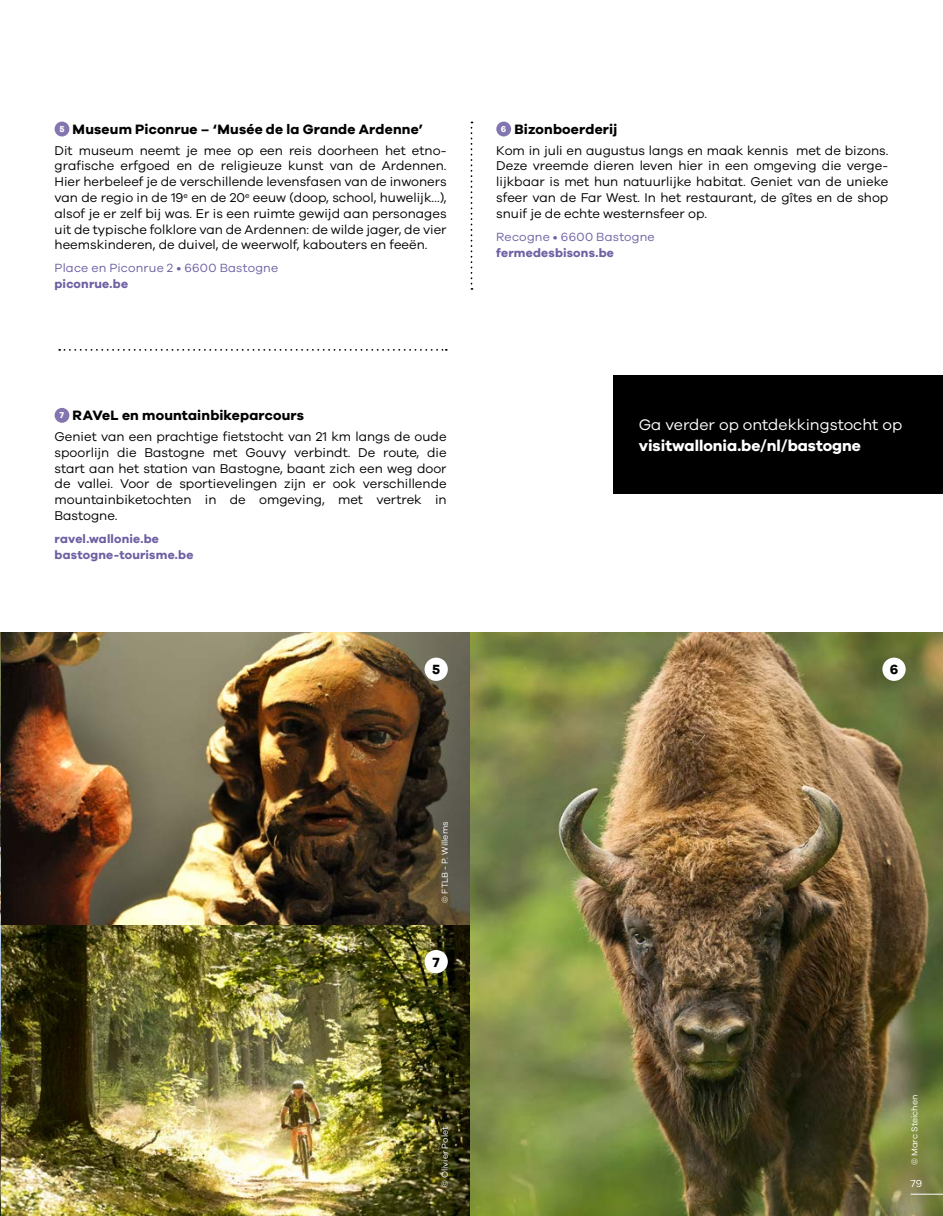
<style>
.page{position:relative;width:943px;height:1216px;background:#fff}
.page>*{position:absolute;margin:0;border:0;box-sizing:border-box;transform-origin:0 0}
.t1{font:15.75px "Galano Grotesque";color:#fff}
.t2{font:700 15.75px "Galano Grotesque";color:#fff}
.t3{font:700 14px "Galano Grotesque";letter-spacing:.015em;color:#000}
.t4{font:13.12px/15.8px "Galano Grotesque";color:#000;text-align:justify}
.t5{font:700 12.25px/15.8px "Galano Grotesque";letter-spacing:.015em;color:#6e60a3}
.t6{font:12.25px "Galano Grotesque";letter-spacing:.015em;color:#6e60a3}
.t7{font:10.5px "Galano Grotesque";color:#fff}
.t8{font:8.75px "Galano Grotesque";color:#fff}
</style>
<div class="page">
<img style="left:0;top:632px;width:470px;height:583px">
<img style="left:470px;top:632px;width:473px;height:583px">
<div style="left:424px;top:657px;width:24px;height:24px;background:#fff;border-radius:50%"></div>
<div style="left:424px;top:949px;width:24px;height:24px;background:#fff;border-radius:50%"></div>
<div style="left:882px;top:657px;width:23px;height:24px;background:#fff;border-radius:50%"></div>
<div style="left:55px;top:408px;width:14px;height:15px;background:#8375b0;border-radius:50%"></div>
<svg style="left:470px;top:122px;width:2px;height:168px"></svg>
<div style="left:55px;top:122px;width:14px;height:14px;background:#8375b0;border-radius:50%"></div>
<div style="left:496px;top:122px;width:15px;height:14px;background:#8375b0;border-radius:50%"></div>
<svg style="left:59px;top:349px;width:388px;height:2px"></svg>
<div style="left:614px;top:374px;width:329px;height:119px;background:#000"></div>
<hr style="left:910px;top:1193px;width:33px;height:1px;background:#fff">
<p class="t3" style="left:73px;top:121px;width:352px">Museum Piconrue – ‘Musée de la Grande Ardenne’</p>
<p class="t4" style="left:55px;top:142px;width:393px">Dit museum neemt je mee op een reis doorheen het etno&shy;grafische erfgoed en de religieuze kunst van de Ardennen.<br>Hier herbeleef je de verschillende levensfasen van de inwoners van de regio in de 19<sup>e</sup> en de 20<sup>e</sup> eeuw (doop, school, huwelijk…), alsof je er zelf bij was. Er is een ruimte gewijd aan personages uit de typische folklore van de Ardennen: de wilde jager, de vier heemskinderen, de duivel, de weerwolf, kabouters en feeën.</p>
<p class="t6" style="left:55px;top:261px;width:225px">Place en Piconrue 2 • 6600 Bastogne</p>
<p class="t5" style="left:55px;top:276px;width:75px">piconrue.be</p>
<p class="t3" style="left:73px;top:407px;width:233px">RAVeL en mountainbikeparcours</p>
<p class="t4" style="left:55px;top:428px;width:393px">Geniet van een prachtige fietstocht van 21 km langs de oude spoorlijn die Bastogne met Gouvy verbindt. De route, die start aan het station van Bastogne, baant zich een weg door de vallei. Voor de sportievelingen zijn er ook verschillende mountainbiketochten in de omgeving, met vertrek in Bastogne.</p>
<p class="t5" style="left:55px;top:530px;width:140px">ravel.wallonie.be bastogne-tourisme.be</p>
<p class="t3" style="left:514px;top:121px;width:104px">Bizonboerderij</p>
<p class="t4" style="left:496px;top:142px;width:393px">Kom in juli en augustus langs en maak kennis met de bizons.<br>Deze vreemde dieren leven hier in een omgeving die verge&shy;lijkbaar is met hun natuurlijke habitat. Geniet van de unieke sfeer van de Far West. In het restaurant, de gîtes en de shop snuif je de echte westernsfeer op.</p>
<p class="t6" style="left:496px;top:229px;width:160px">Recogne • 6600 Bastogne</p>
<p class="t5" style="left:496px;top:244px;width:119px">fermedesbisons.be</p>
<p class="t1" style="left:638px;top:415px;width:265px">Ga verder op ontdekkingstocht op</p>
<p class="t2" style="left:638px;top:436px;width:224px">visitwallonia.be/nl/bastogne</p>
<p class="t8" style="left:440px;top:902px;width:82px;rotate:-90deg">© FTLB - P. Willems</p>
<p class="t8" style="left:440px;top:1187px;width:62px;rotate:-90deg">© Olivier Polet</p>
<p class="t8" style="left:909px;top:1164px;width:72px;rotate:-90deg">© Marc Steichen</p>
<p class="t7" style="left:910px;top:1177px;width:13px">79</p>
</div>
